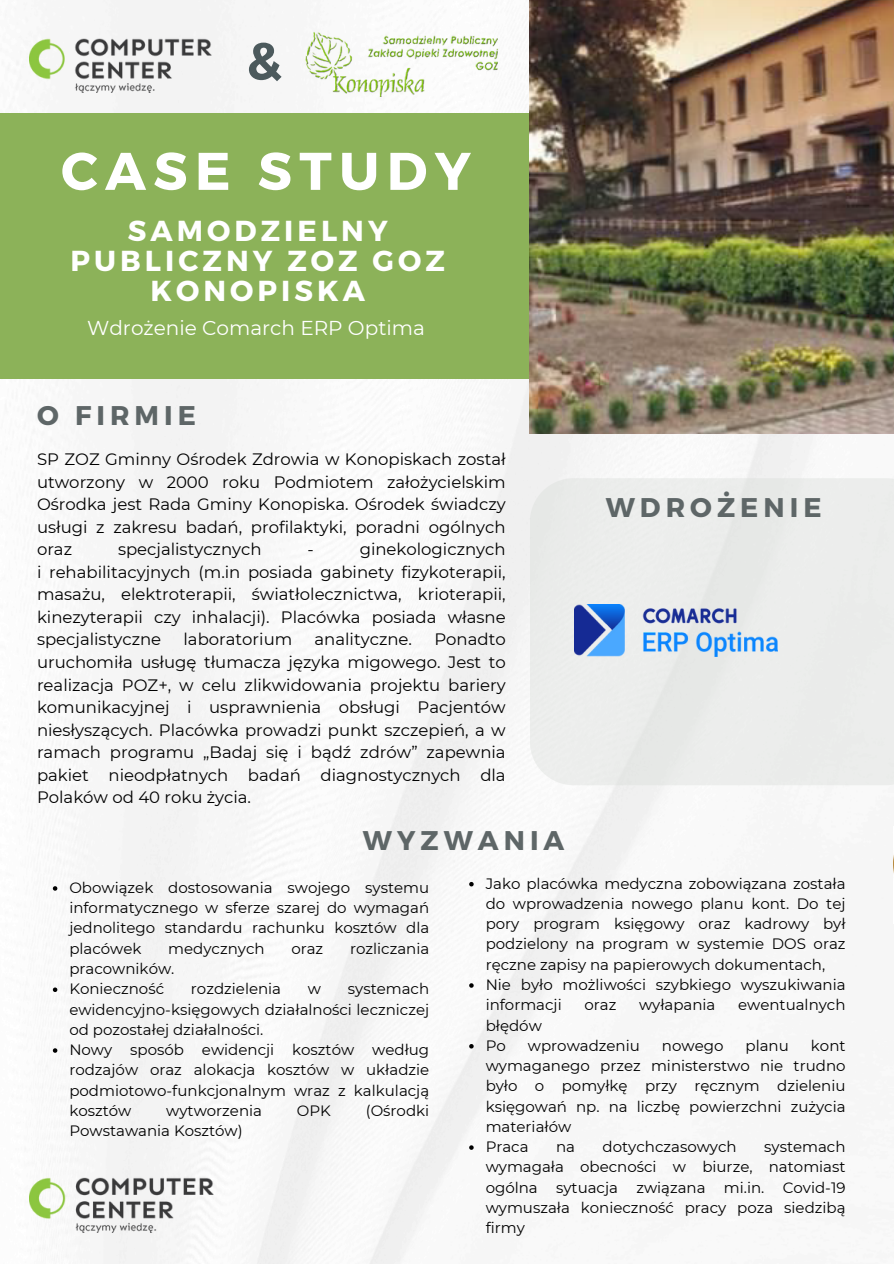
<style>
.page{position:relative;width:894px;height:1264px;background:#fff}
.page>*{position:absolute;margin:0;border:0;box-sizing:border-box;transform-origin:0 0}
.t1{font:700 52.95px "Montserrat";letter-spacing:.14em;color:#fff}
.t2{font:700 52.35px "Montserrat";color:#4c5a5d}
.t3{font:700 28.95px/30.3px "Montserrat";letter-spacing:.14em;color:#fff;text-align:center}
.t4{font:700 27px "Montserrat";letter-spacing:.185em;color:#5e6667}
.t5{font:20.1px "Montserrat";color:#fff}
.t6{font:16.5px/22.5px "Montserrat";color:#000;text-align:justify}
.t7{font:15px/20.2px "Montserrat";color:#000;text-align:justify}
</style>
<div class="page">
<img style="left:0;top:0;width:893px;height:1263px">
<div style="left:0;top:113px;width:633px;height:265px;background:#8cb259"></div>
<img style="left:529px;top:0;width:364px;height:433px">
<div style="left:529px;top:478px;width:364px;height:307px;background:#ecedec"></div>
<img style="left:574px;top:604px;width:202px;height:52px">
<img style="left:893px;top:855px;width:1px;height:19px">
<img style="left:30px;top:1174px;width:183px;height:58px">
<img style="left:30px;top:35px;width:181px;height:57px">
<svg style="left:53px;top:886px;width:4px;height:4px"></svg>
<svg style="left:53px;top:987px;width:4px;height:5px"></svg>
<svg style="left:53px;top:1048px;width:4px;height:4px"></svg>
<svg style="left:469px;top:882px;width:4px;height:4px"></svg>
<svg style="left:469px;top:983px;width:4px;height:4px"></svg>
<svg style="left:469px;top:1044px;width:4px;height:4px"></svg>
<svg style="left:469px;top:1145px;width:4px;height:4px"></svg>
<img style="left:295px;top:0;width:195px;height:96px">
<img style="left:314px;top:27px;width:195px;height:48px">
<p class="t2" style="left:246px;top:27px;width:37px">&amp;</p>
<h1 class="t1" style="left:61px;top:137px;width:411px">CASE STUDY</h1>
<h2 class="t3" style="left:70px;top:214px;width:376px">SAMODZIELNY<br>PUBLICZNY ZOZ GOZ<br>KONOPISKA</h2>
<p class="t5" style="left:87px;top:315px;width:339px">Wdrożenie Comarch ERP Optima</p>
<h3 class="t4" style="left:37px;top:398px;width:160px">O FIRMIE</h3>
<h2 class="t6" style="left:37px;top:448px;width:470px">SP ZOZ Gminny Ośrodek Zdrowia w Konopiskach został utworzony w 2000 roku Podmiotem założycielskim Ośrodka jest Rada Gminy Konopiska. Ośrodek świadczy usługi z zakresu badań, profilaktyki, poradni ogólnych oraz</h2>
<p class="t4" style="left:605px;top:490px;width:217px">WDROŻENIE</p>
<h2 class="t6" style="left:118px;top:538px;width:145px">specjalistycznych</h2>
<h2 class="t6" style="left:307px;top:538px;width:8px">-</h2>
<h2 class="t6" style="left:37px;top:538px;width:470px;text-indent:322px">ginekologicznych i rehabilitacyjnych (m.in posiada gabinety fizykoterapii, masażu, elektroterapii, światłolecznictwa, krioterapii, kinezyterapii czy inhalacji). Placówka posiada własne specjalistyczne</h2>
<h2 class="t6" style="left:37px;top:628px;width:470px;text-indent:397px">Ponadto uruchomiła usługę tłumacza języka migowego. Jest to realizacja POZ+, w celu zlikwidowania projektu bariery komunikacyjnej i usprawnienia obsługi Pacjentów niesłyszących. Placówka prowadzi punkt szczepień, a w ramach programu „Badaj się i bądź zdrów” zapewnia pakiet nieodpłatnych badań diagnostycznych dla Polaków od 40 roku życia.</h2>
<p class="t4" style="left:363px;top:823px;width:203px">WYZWANIA</p>
<h2 class="t7" style="left:69px;top:877px;width:361px">Obowiązek dostosowania swojego systemu informatycznego w sferze szarej do wymagań jednolitego standardu rachunku kosztów dla placówek</h2>
<h2 class="t6" style="left:183px;top:628px;width:110px">laboratorium</h2>
<h2 class="t6" style="left:314px;top:628px;width:99px">analityczne.</h2>
<p class="t7" style="left:485px;top:873px;width:361px">Jako placówka medyczna zobowiązana została do wprowadzenia nowego planu kont. Do tej pory program księgowy oraz kadrowy był podzielony na program w systemie DOS oraz ręczne zapisy na papierowych dokumentach,</p>
<p class="t7" style="left:485px;top:974px;width:361px">Nie było możliwości szybkiego wyszukiwania informacji</p>
<h2 class="t7" style="left:168px;top:938px;width:98px">medycznych</h2>
<h2 class="t7" style="left:291px;top:938px;width:33px">oraz</h2>
<h2 class="t7" style="left:350px;top:938px;width:81px">rozliczania</h2>
<h2 class="t7" style="left:69px;top:958px;width:107px">pracowników.</h2>
<p class="t7" style="left:69px;top:978px;width:96px">Konieczność</p>
<p class="t7" style="left:191px;top:978px;width:92px">rozdzielenia</p>
<p class="t7" style="left:308px;top:978px;width:15px">w</p>
<p class="t7" style="left:69px;top:978px;width:361px;text-indent:278px">systemach ewidencyjno-księgowych działalności leczniczej od pozostałej działalności.</p>
<h2 class="t7" style="left:69px;top:1039px;width:361px">Nowy sposób ewidencji kosztów według rodzajów oraz alokacja kosztów w układzie podmiotowo-funkcjonalnym wraz z kalkulacją kosztów</h2>
<p class="t7" style="left:584px;top:994px;width:33px">oraz</p>
<p class="t7" style="left:638px;top:994px;width:78px">wyłapania</p>
<p class="t7" style="left:738px;top:994px;width:109px">ewentualnych</p>
<p class="t7" style="left:485px;top:1015px;width:58px">błędów</p>
<p class="t7" style="left:485px;top:1035px;width:22px">Po</p>
<p class="t7" style="left:527px;top:1035px;width:113px">wprowadzeniu</p>
<p class="t7" style="left:661px;top:1035px;width:63px">nowego</p>
<p class="t7" style="left:745px;top:1035px;width:45px">planu</p>
<p class="t7" style="left:485px;top:1035px;width:361px;text-indent:325px">kont wymaganego przez ministerstwo nie trudno było o pomyłkę przy ręcznym dzieleniu księgowań np. na liczbę powierzchni zużycia materiałów</p>
<p class="t7" style="left:485px;top:1136px;width:44px">Praca</p>
<p class="t7" style="left:556px;top:1136px;width:20px">na</p>
<p class="t7" style="left:602px;top:1136px;width:135px">dotychczasowych</p>
<h2 class="t7" style="left:166px;top:1100px;width:97px">wytworzenia</h2>
<h2 class="t7" style="left:297px;top:1100px;width:36px">OPK</h2>
<h2 class="t7" style="left:365px;top:1100px;width:65px">(Ośrodki</h2>
<h2 class="t7" style="left:69px;top:1120px;width:175px">Powstawania Kosztów)</h2>
<p class="t7" style="left:485px;top:1136px;width:361px;text-indent:278px">systemach wymagała obecności w biurze, natomiast ogólna sytuacja związana mi.in. Covid-19 wymuszała konieczność pracy poza siedzibą firmy</p>
</div>
